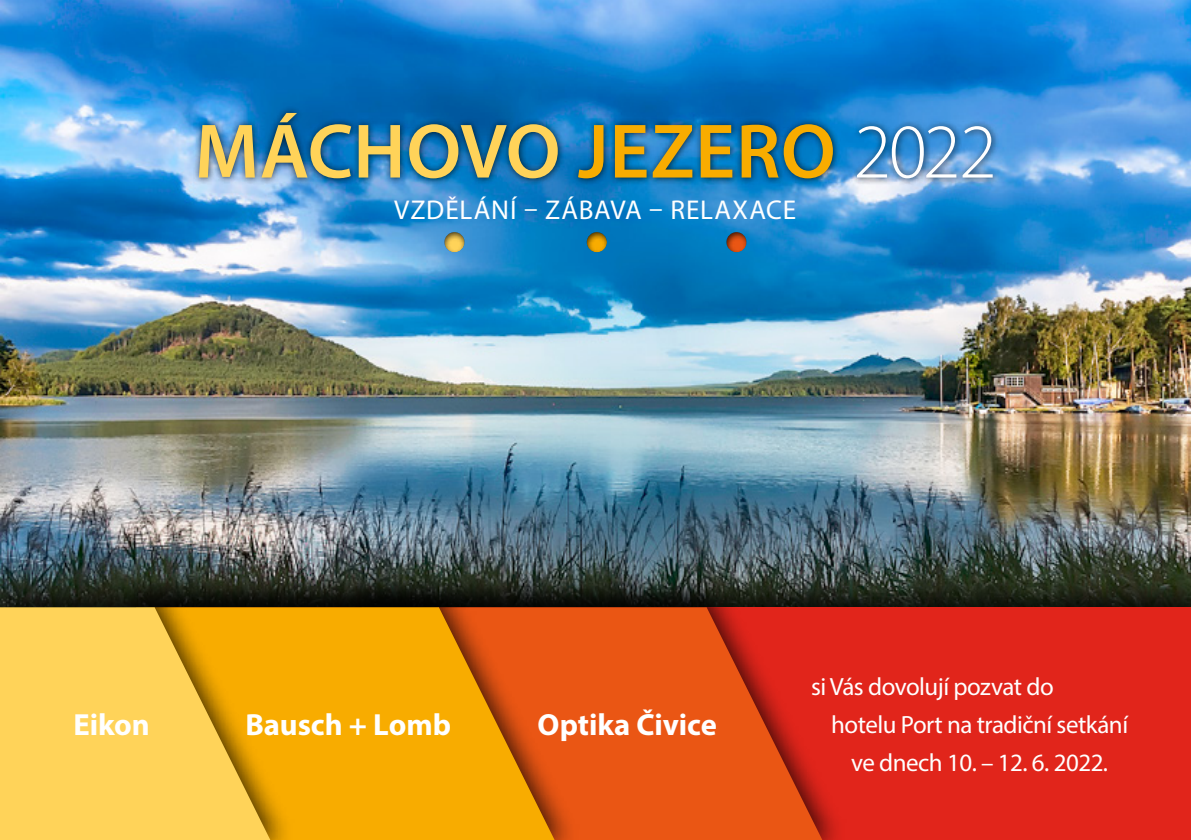
<style>
.page{position:relative;width:1191px;height:840px;background:#fff}
.page>*{position:absolute;margin:0;border:0;box-sizing:border-box;transform-origin:0 0}
.t1{font:600 77.8px "Myriad Pro";letter-spacing:.005em;color:#ffd359}
.t2{font:700 30.6px "Myriad Pro";letter-spacing:-.005em;color:#fff}
.t3{font:27.2px "Myriad Pro";letter-spacing:.03em;color:#fff}
.t4{font:25px "Myriad Pro";letter-spacing:-.02em;color:#fff}
.s1{color:#f8ac00}
.s2{font-weight:300;color:#fff}
</style>
<div class="page">
<img style="left:0;top:0;width:1191px;height:574px">
<div style="left:130px;top:574px;width:1061px;height:265px;background:#000;opacity:.75"></div>
<div style="left:151px;top:607px;width:1040px;height:232px;background:#e1251b"></div>
<div style="left:339px;top:573px;width:509px;height:266px;background:#000;opacity:.75"></div>
<svg style="left:579px;top:607px;width:243px;height:232px;fill:#ea5614"></svg>
<div style="left:193px;top:106px;width:808px;height:80px;background:#000;opacity:.75"></div>
<div style="left:444px;top:231px;width:306px;height:24px;background:#000;opacity:.75"></div>
<div style="left:114px;top:573px;width:465px;height:266px;background:#000;opacity:.75"></div>
<svg style="left:296px;top:607px;width:258px;height:232px;background:#ef9703"></svg>
<div style="left:0;top:573px;width:296px;height:266px;background:#000;opacity:.75"></div>
<svg style="left:0;top:607px;width:270px;height:232px;background:#f8c848"></svg>
<h1 class="t1" style="left:195px;top:102px;width:803px">MÁCHOVO <span class="s1">JEZERO</span> <span class="s2">2022</span></h1>
<p class="t3" style="left:394px;top:193px;width:403px">VZDĚLÁNÍ – ZÁBAVA – RELAXACE</p>
<p class="t2" style="left:73px;top:704px;width:78px">Eikon</p>
<p class="t2" style="left:245px;top:704px;width:207px">Bausch + Lomb</p>
<p class="t2" style="left:537px;top:704px;width:181px">Optika Čivice</p>
<p class="t4" style="left:811px;top:670px;width:244px">si Vás dovolují pozvat do</p>
<p class="t4" style="left:831px;top:708px;width:298px">hotelu Port na tradiční setkání</p>
<p class="t4" style="left:851px;top:746px;width:258px">ve dnech 10. – 12. 6. 2022.</p>
</div>
